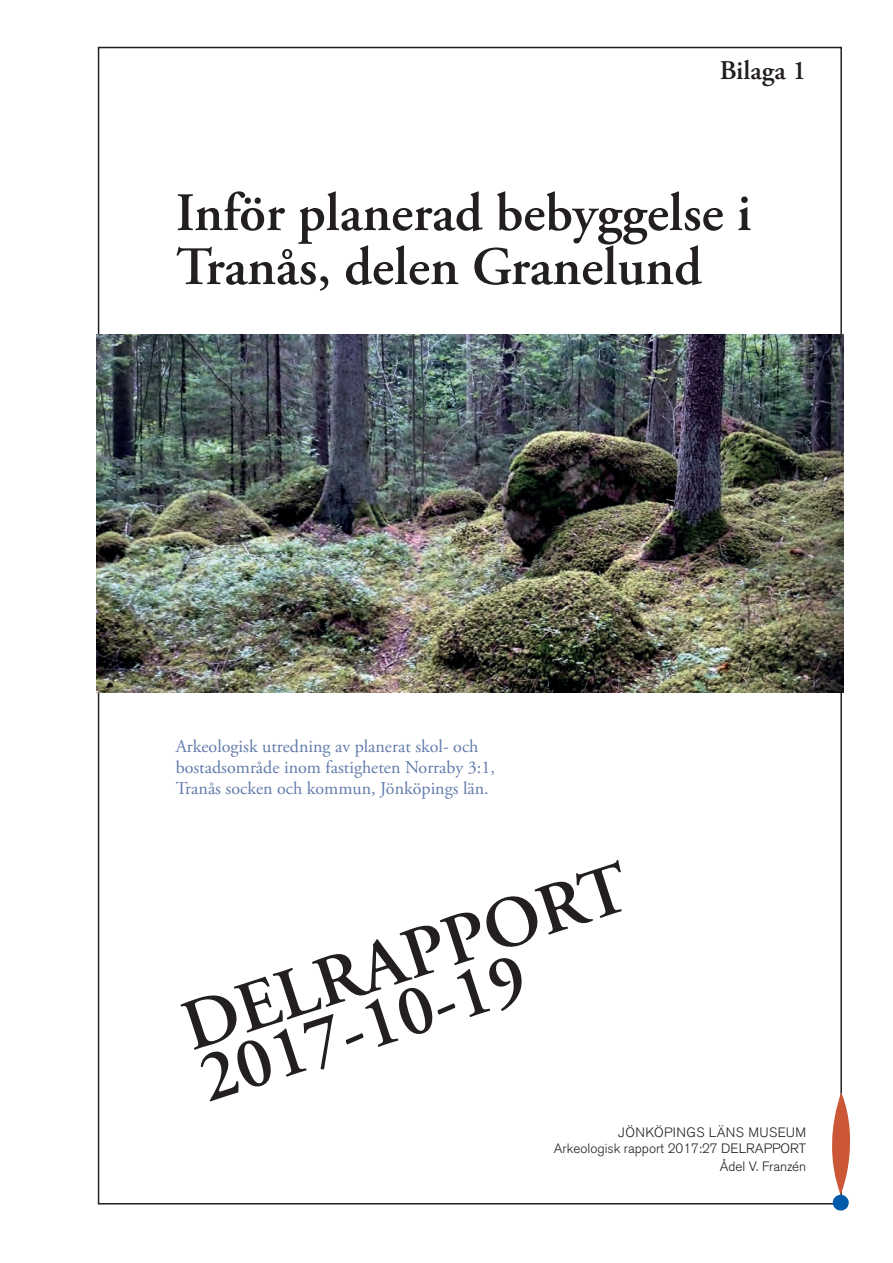
<style>
.page{position:relative;width:893px;height:1263px;background:#fff}
.page>*{position:absolute;margin:0;border:0;box-sizing:border-box;transform-origin:0 0}
.t1{font:600 72px/54px "Adobe Garamond Pro";color:#231f20}
.t2{font:600 54px/54px "Adobe Garamond Pro";color:#231f20}
.t3{font:600 27px "Adobe Garamond Pro";color:#231f20}
.t4{font:18px/21px "Adobe Garamond Pro";color:#637bab}
.t5{font:300 13.5px/16.2px "Akzidenz Grotesk BQ";color:#231f20;text-align:right}
</style>
<div class="page">
<svg style="left:832px;top:1092px;width:18px;height:118px"></svg>
<img style="left:96px;top:334px;width:747px;height:358px">
<h3 class="t3" style="left:720px;top:55px;width:88px">Bilaga 1</h3>
<h2 class="t2" style="left:176px;top:186px;width:577px">Inför planerad bebyggelse i<br>Tranås, delen Granelund</h2>
<p class="t4" style="left:176px;top:736px;width:321px">Arkeologisk utredning av planerat skol- och bostadsområde inom fastigheten Norraby 3:1,<br>Tranås socken och kommun, Jönköpings län.</p>
<h1 class="t1" style="left:177px;top:1004px;width:467px;rotate:-18deg">DELRAPPORT<br>2017-10-19</h1>
<p class="t5" style="left:554px;top:1124px;width:254px">JÖNKÖPINGS LÄNS MUSEUM<br>Arkeologisk rapport 2017:27 DELRAPPORT</p>
<p class="t5" style="left:720px;top:1159px;width:88px">Ådel V. Franzén</p>
</div>
